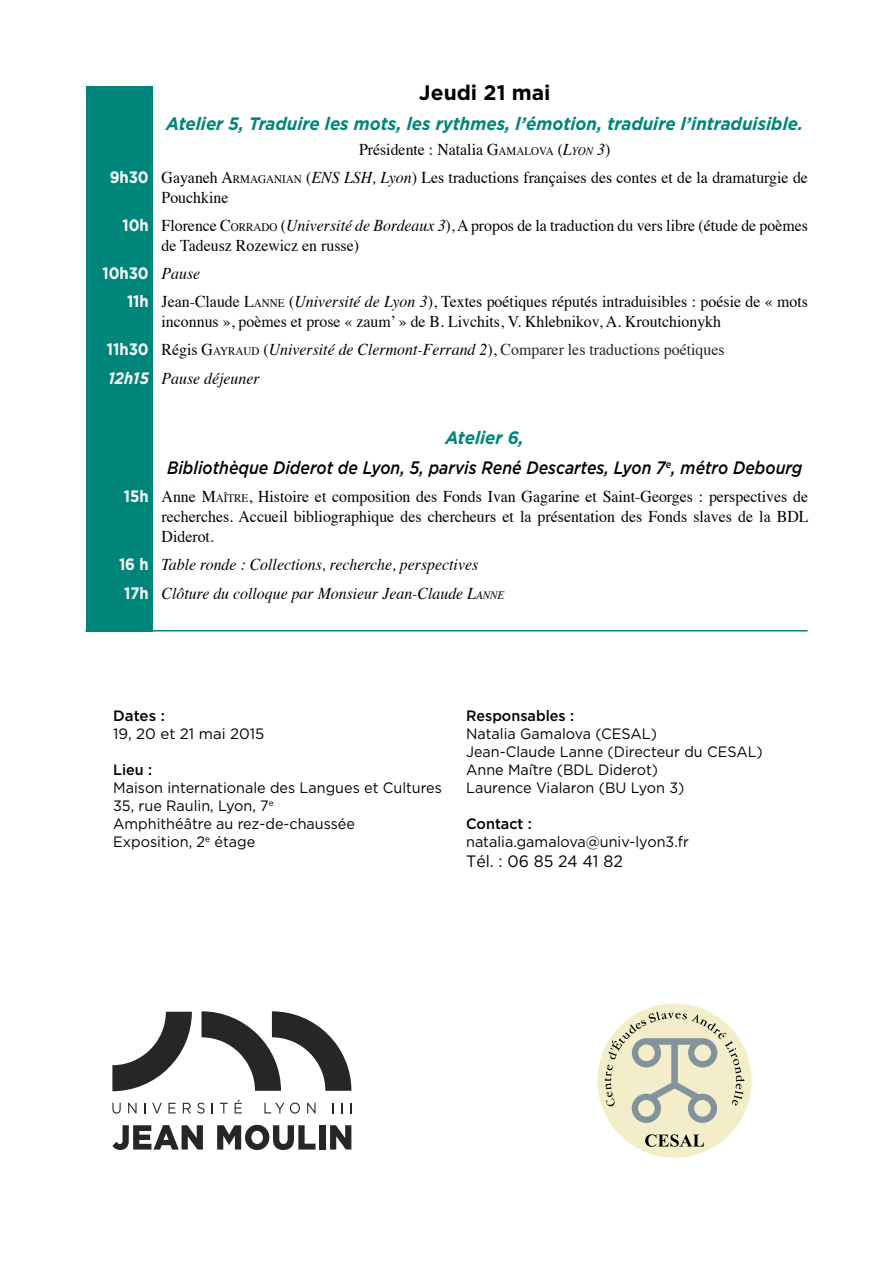
<style>
.page{position:relative;width:893px;height:1263px;background:#fff}
.page>*{position:absolute;margin:0;border:0;box-sizing:border-box;transform-origin:0 0}
.t1{font:700 21px "Gotham";color:#000}
.t2{font:italic 500 18px/30.2px "Gotham";color:#000;text-align:center;scale:.88 1}
.t3{font:italic 700 18px "Gotham";color:#00857a;scale:.94 1}
.t4{font:16.5px/19.8px "Times";color:#000;scale:.96 1}
.t5{font:italic 16.5px/28.3px "Times";color:#000;scale:.96 1}
.t6{font:16.5px "Gotham";color:#000;scale:.96 1}
.t7{font:700 16.5px "Gotham";color:#fff;scale:.9 1}
.t8{font:15px/18px "Gotham";color:#000;scale:.96 1}
.t9{font:500 15px "Gotham";color:#000;scale:.96 1}
.t10{font:15px "Gotham";color:#000}
.t11{font:500 15px "Gotham";color:#000}
.s1{font-style:inherit}
.s2{font-size:11.55px}
.s3{font-style:italic}
.s4{font-style:italic;font-size:11.55px}
.s5{font-family:"Gotham";font-weight:700;color:#fff}
.s6{font-family:"Times";font-weight:400;font-style:italic;color:#000}
.s7{font-family:"Gotham";font-weight:700;font-style:normal;color:#fff}
.s8{font-style:normal}
.s9{font-style:normal;font-size:11.55px}
.s10{font-style:normal;color:#212121}
.s11{font-weight:700;color:#00857a}
</style>
<div class="page">
<div style="left:86px;top:86px;width:66px;height:545px;background:#00857a"></div>
<svg style="left:112px;top:1012px;width:80px;height:79px"></svg>
<svg style="left:202px;top:1011px;width:149px;height:80px"></svg>
<svg style="left:112px;top:1103px;width:9px;height:10px"></svg>
<svg style="left:128px;top:1103px;width:9px;height:10px"></svg>
<svg style="left:152px;top:1103px;width:10px;height:10px"></svg>
<svg style="left:168px;top:1103px;width:8px;height:10px"></svg>
<svg style="left:183px;top:1103px;width:8px;height:10px"></svg>
<svg style="left:197px;top:1102px;width:8px;height:11px"></svg>
<svg style="left:220px;top:1103px;width:8px;height:10px"></svg>
<svg style="left:235px;top:1099px;width:7px;height:14px"></svg>
<svg style="left:264px;top:1102px;width:36px;height:11px"></svg>
<svg style="left:307px;top:1103px;width:8px;height:10px"></svg>
<svg style="left:112px;top:1125px;width:91px;height:25px"></svg>
<svg style="left:217px;top:1125px;width:99px;height:25px"></svg>
<div style="left:319px;top:1125px;width:6px;height:24px;background:#262527"></div>
<svg style="left:330px;top:1125px;width:21px;height:24px"></svg>
<div style="left:597px;top:1003px;width:155px;height:155px;background:#f4edc9;border-radius:50%"></div>
<svg style="left:645px;top:1134px;width:59px;height:13px"></svg>
<svg style="left:604px;top:1012px;width:141px;height:111px"></svg>
<hr style="left:85px;top:630px;width:722px;height:1px;background:#00857a">
<p class="t1" style="left:419px;top:81px;width:133px">Jeudi 21 mai</p>
<p class="t3" style="left:166px;top:114px;width:679px">Atelier 5, Traduire les mots, les rythmes, l’émotion, traduire l’intraduisible.</p>
<p class="t4" style="left:110px;top:133px;width:729px;line-height:28.3px;text-indent:249px">Présidente : Natalia <span class="s1">G</span><span class="s2">AMALOVA</span> <span class="s1">(</span><span class="s3">L</span><span class="s4">YON</span> <span class="s3">3</span><span class="s1">)<br></span><span class="s5">9h30</span> Gayaneh <span class="s1">A</span><span class="s2">RMAGANIAN</span> (<span class="s3">ENS LSH, Lyon</span>) Les traductions françaises des contes et de la dramaturgie de</p>
<p class="t4" style="left:122px;top:181px;width:715px;line-height:28.3px;text-indent:39px">Pouchkine<br><span class="s5">10h</span> Florence <span class="s1">C</span><span class="s2">ORRADO</span> <span class="s1">(</span><span class="s3">Université de Bordeaux 3</span>)<span class="s1">,</span> A propos de la traduction du vers libre (étude de poèmes</p>
<p class="t4" style="left:162px;top:234px;width:207px">de Tadeusz Rozewicz en russe)</p>
<p class="t7" style="left:102px;top:264px;width:110px">10h30 <span class="s6">Pause</span></p>
<p class="t4" style="left:162px;top:290px;width:675px;text-indent:-35px"><span class="s5">11h</span> Jean-Claude <span class="s1">L</span><span class="s2">ANNE</span> <span class="s1">(</span><span class="s3">Université de Lyon 3</span>), Textes poétiques réputés intraduisibles : poésie de « mots inconnus », poèmes et prose « zaum’ » de B. Livchits, V. Khlebnikov, A. Kroutchionykh</p>
<p class="t5" style="left:107px;top:335px;width:645px"><span class="s7">11h30</span> <span class="s8">Régis</span> <span class="s8">G</span><span class="s9">AYRAUD</span> <span class="s8">(</span>Université de Clermont-Ferrand 2<span class="s8">),</span> <span class="s10">Comparer les traductions poétiques<br></span><span class="s5">12h15</span> Pause déjeuner</p>
<p class="t2" style="left:167px;top:422px;width:724px"><span class="s11">Atelier 6,<br></span>Bibliothèque Diderot de Lyon, 5, parvis René Descartes, Lyon 7<sup>e</sup>, métro Debourg</p>
<p class="t4" style="left:162px;top:486px;width:675px;text-align:justify;text-indent:-38px"><span class="s5">15h</span> Anne <span class="s1">M</span><span class="s2">AÎTRE</span>, Histoire et composition des Fonds Ivan Gagarine et Saint-Georges : perspectives de recherches. Accueil bibliographique des chercheurs et la présentation des Fonds slaves de la BDL Diderot.</p>
<p class="t5" style="left:124px;top:550px;width:398px;text-indent:-5px"><span class="s7">16 h</span> Table ronde : Collections, recherche, perspectives<br><span class="s7">17h</span> Clôture du colloque par Monsieur Jean-Claude <span class="s1">L</span><span class="s2">ANNE</span></p>
<p class="t11" style="left:113px;top:707px;width:53px">Dates :</p>
<p class="t10" style="left:113px;top:725px;width:153px">19, 20 et 21 mai 2015</p>
<p class="t9" style="left:113px;top:761px;width:42px">Lieu :</p>
<p class="t8" style="left:113px;top:778px;width:344px">Maison internationale des Langues et Cultures<br>35, rue Raulin, Lyon, 7<sup>e<br></sup>Amphithéâtre au rez-de-chaussée<br>Exposition, 2<sup>e</sup> étage</p>
<p class="t9" style="left:466px;top:707px;width:114px">Responsables :</p>
<p class="t8" style="left:466px;top:724px;width:311px">Natalia Gamalova (CESAL)<br>Jean-Claude Lanne (Directeur du CESAL)<br>Anne Maître (BDL Diderot)<br>Laurence Vialaron (BU Lyon 3)</p>
<p class="t9" style="left:466px;top:815px;width:70px">Contact :</p>
<p class="t8" style="left:466px;top:832px;width:233px">natalia.gamalova@univ-lyon3.fr</p>
<p class="t6" style="left:466px;top:852px;width:165px">Tél. : 06 85 24 41 82</p>
</div>
